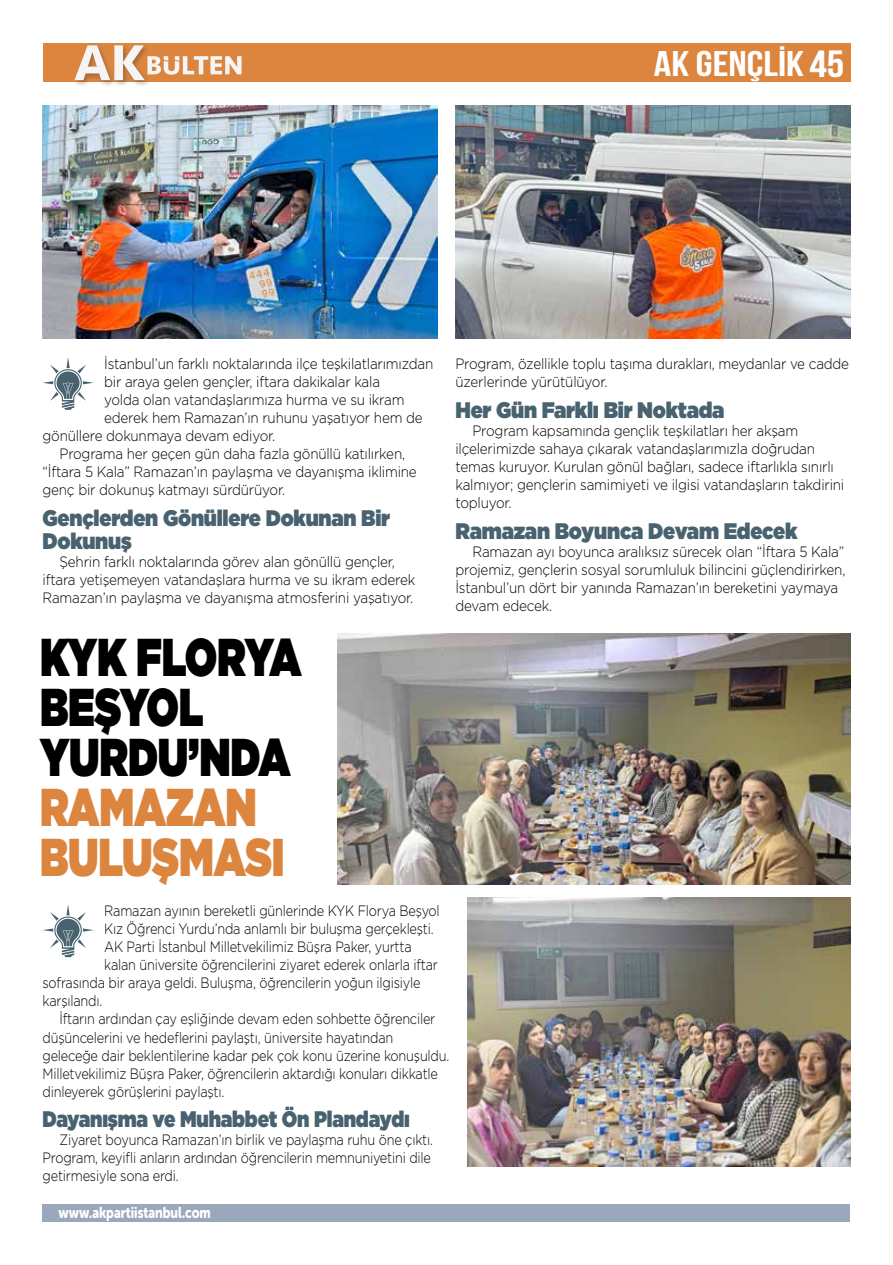
<style>
.page{position:relative;width:893px;height:1265px;background:#fff}
.page>*{position:absolute;margin:0;border:0;box-sizing:border-box;transform-origin:0 0}
.t1{font:900 53.25px/50.1px "Gotham";letter-spacing:-.005em;color:#000;scale:.75 1}
.t2{font:900 53.25px/50.1px "Gotham";letter-spacing:-.005em;color:#dc853f;scale:.75 1}
.t3{font:700 35.7px "Bebas Neue";color:#fff;scale:1.21 1}
.t4{font:900 22.5px/22.5px "Gotham";letter-spacing:-.01em;color:#48626f;scale:.9 1}
.t5{font:900 22.5px "Gotham";letter-spacing:-.01em;color:#48626f;scale:.85 1}
.t6{font:15.6px "Museo Sans Rounded 900";color:#fff;scale:.8 1}
.t7{font:300 15px/18px "Gotham";letter-spacing:-.015em;color:#000;scale:.9 1}
.t8{font:300 15px/18px "Gotham";letter-spacing:-.015em;color:#000;scale:.85 1}
.s1{font-size:37.95px}
</style>
<div class="page">
<div style="left:43px;top:1204px;width:807px;height:17px;background:#99a9bb"></div>
<div style="left:43px;top:43px;width:807px;height:39px;background:#dc853f"></div>
<img style="left:74px;top:80px;width:74px;height:5px">
<svg style="left:74px;top:45px;width:168px;height:35px"></svg>
<img style="left:43px;top:105px;width:394px;height:233px">
<img style="left:456px;top:105px;width:394px;height:233px">
<img style="left:467px;top:897px;width:383px;height:270px">
<img style="left:338px;top:633px;width:512px;height:252px">
<svg style="left:43px;top:905px;width:51px;height:52px"></svg>
<svg style="left:43px;top:357px;width:51px;height:53px"></svg>
<h2 class="t3" style="left:654px;top:44px;width:159px">AK GENÇLİK <span class="s1">45</span></h2>
<p class="t7" style="left:104px;top:354px;width:367px">İstanbul’un farklı noktalarında ilçe teşkilatlarımızdan</p>
<p class="t7" style="left:104px;top:372px;width:308px">bir araya gelen gençler, iftara dakikalar kala</p>
<p class="t7" style="left:104px;top:390px;width:335px">yolda olan vatandaşlarımıza hurma ve su ikram</p>
<p class="t7" style="left:104px;top:408px;width:355px">ederek hem Ramazan’ın ruhunu yaşatıyor hem de</p>
<p class="t7" style="left:43px;top:426px;width:260px">gönüllere dokunmaya devam ediyor.</p>
<p class="t7" style="left:60px;top:444px;width:386px">Programa her geçen gün daha fazla gönüllü katılırken,</p>
<p class="t7" style="left:43px;top:462px;width:417px">“İftara 5 Kala” Ramazan’ın paylaşma ve dayanışma iklimine</p>
<p class="t7" style="left:43px;top:480px;width:271px">genç bir dokunuş katmayı sürdürüyor.</p>
<h3 class="t4" style="left:43px;top:507px;width:388px">Gençlerden Gönüllere Dokunan Bir<br>Dokunuş</h3>
<p class="t7" style="left:43px;top:552px;width:416px;text-align:center">Şehrin farklı noktalarında görev alan gönüllü gençler,<br>iftara yetişemeyen vatandaşlara hurma ve su ikram ederek<br>Ramazan’ın paylaşma ve dayanışma atmosferini yaşatıyor.</p>
<h1 class="t1" style="left:40px;top:631px;width:350px">KYK FLORYA<br>BEŞYOL<br>YURDU’NDA</h1>
<h1 class="t2" style="left:40px;top:781px;width:328px">RAMAZAN<br>BULUŞMASI</h1>
<p class="t7" style="left:455px;top:354px;width:439px">Program, özellikle toplu taşıma durakları, meydanlar ve cadde üzerlerinde yürütülüyor.</p>
<h3 class="t4" style="left:455px;top:399px;width:300px">Her Gün Farklı Bir Noktada</h3>
<p class="t7" style="left:455px;top:421px;width:433px;text-indent:17px">Program kapsamında gençlik teşkilatları her akşam ilçelerimizde sahaya çıkarak vatandaşlarımızla doğrudan temas kuruyor. Kurulan gönül bağları, sadece iftarlıkla sınırlı kalmıyor; gençlerin samimiyeti ve ilgisi vatandaşların takdirini topluyor.</p>
<h3 class="t4" style="left:455px;top:519px;width:382px">Ramazan Boyunca Devam Edecek</h3>
<p class="t7" style="left:455px;top:542px;width:435px;text-indent:17px">Ramazan ayı boyunca aralıksız sürecek olan “İftara 5 Kala” projemiz, gençlerin sosyal sorumluluk bilincini güçlendirirken, İstanbul’un dört bir yanında Ramazan’ın bereketini yaymaya devam edecek.</p>
<p class="t8" style="left:104px;top:902px;width:396px">Ramazan ayının bereketli günlerinde KYK Florya Beşyol</p>
<p class="t8" style="left:104px;top:920px;width:389px">Kız Öğrenci Yurdu’nda anlamlı bir buluşma gerçekleşti.</p>
<p class="t8" style="left:104px;top:938px;width:363px">AK Parti İstanbul Milletvekilimiz Büşra Paker, yurtta</p>
<p class="t8" style="left:104px;top:956px;width:394px">kalan üniversite öğrencilerini ziyaret ederek onlarla iftar</p>
<p class="t8" style="left:43px;top:974px;width:446px">sofrasında bir araya geldi. Buluşma, öğrencilerin yoğun ilgisiyle</p>
<p class="t8" style="left:43px;top:992px;width:72px">karşılandı.</p>
<p class="t8" style="left:60px;top:1010px;width:444px">İftarın ardından çay eşliğinde devam eden sohbette öğrenciler</p>
<p class="t8" style="left:43px;top:1028px;width:414px">düşüncelerini ve hedeflerini paylaştı, üniversite hayatından</p>
<p class="t8" style="left:43px;top:1046px;width:480px">geleceğe dair beklentilerine kadar pek çok konu üzerine konuşuldu.</p>
<p class="t8" style="left:43px;top:1064px;width:467px">Milletvekilimiz Büşra Paker, öğrencilerin aktardığı konuları dikkatle</p>
<p class="t8" style="left:43px;top:1082px;width:216px">dinleyerek görüşlerini paylaştı.</p>
<h3 class="t5" style="left:43px;top:1103px;width:434px">Dayanışma ve Muhabbet Ön Plandaydı</h3>
<p class="t8" style="left:43px;top:1131px;width:461px;text-indent:17px">Ziyaret boyunca Ramazan’ın birlik ve paylaşma ruhu öne çıktı.<br>Program, keyifli anların ardından öğrencilerin memnuniyetini dile getirmesiyle sona erdi.</p>
<p class="t6" style="left:59px;top:1204px;width:192px">www.akpartiistanbul.com</p>
</div>
